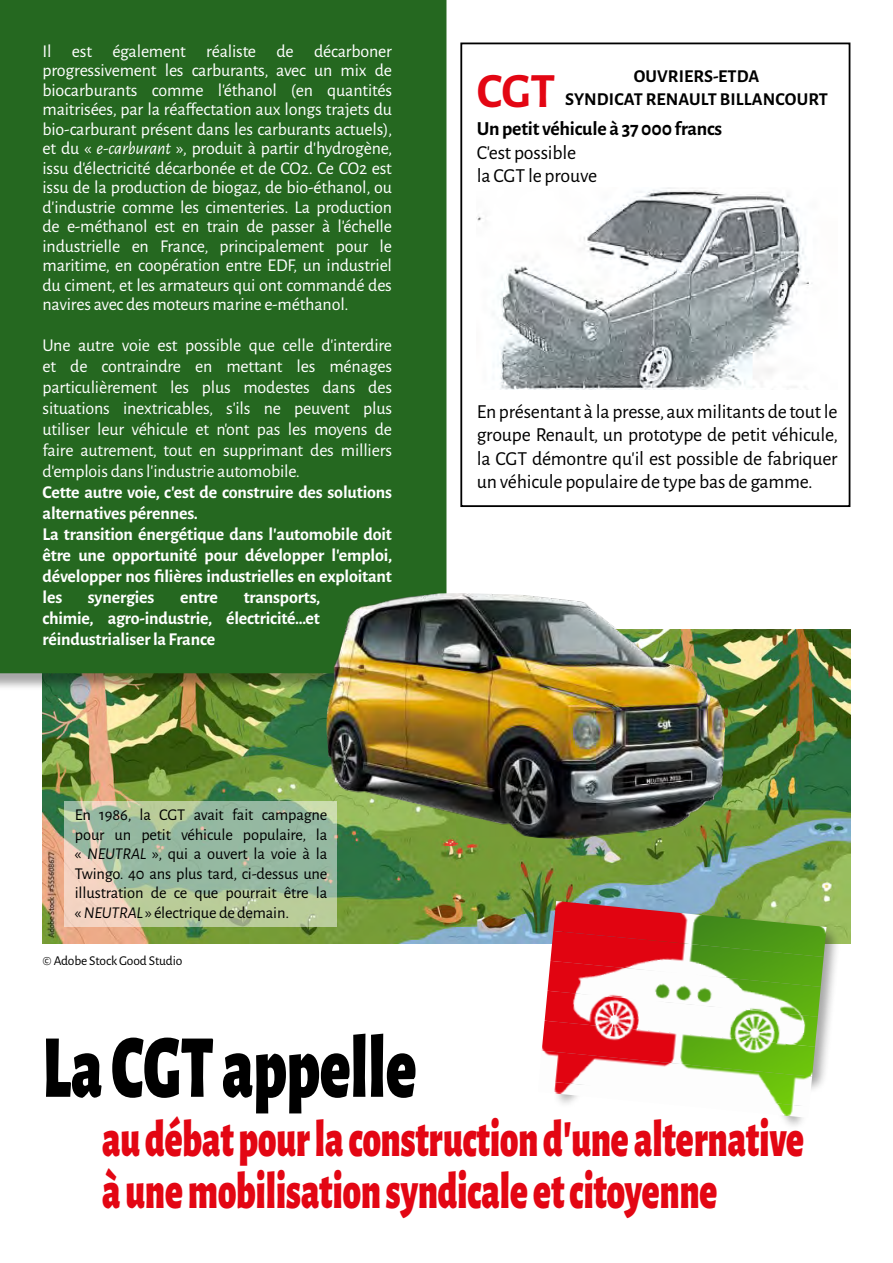
<style>
.page{position:relative;width:893px;height:1263px;background:#fff}
.page>*{position:absolute;margin:0;border:0;box-sizing:border-box;transform-origin:0 0}
.t1{font:900 90px "Alegreya Sans";color:#000;scale:.7 1}
.t2{font:900 52.5px/52.1px "Alegreya Sans";color:#e30613;scale:.7 1}
.t3{font:700 49.35px "Alegreya Sans";color:#e30613}
.t4{font:19.95px/23.5px "Alegreya Sans";letter-spacing:-.01em;color:#000}
.t5{font:700 19.95px "Alegreya Sans";letter-spacing:-.01em;color:#000}
.t6{font:700 18.15px/23.5px "Alegreya Sans";letter-spacing:.005em;color:#000;text-align:center}
.t7{font:18px/19.5px "Alegreya Sans";letter-spacing:-.01em;color:#fff;text-align:justify}
.t8{font:700 18px/21px "Alegreya Sans";letter-spacing:-.01em;color:#fff}
.t9{font:16.5px/19.5px "Alegreya Sans";letter-spacing:-.01em;color:#000;text-align:justify}
.t10{font:13.5px "Alegreya Sans";letter-spacing:-.01em;color:#000}
.s1{font-style:italic}
</style>
<div class="page">
<img style="left:43px;top:629px;width:807px;height:315px">
<svg style="left:65px;top:801px;width:272px;height:126px;background:#acc1a3"></svg>
<div style="left:0;top:0;width:446px;height:673px;background:#256820"></div>
<img style="left:327px;top:593px;width:399px;height:247px">
<img style="left:477px;top:188px;width:335px;height:201px">
<div style="left:460px;top:43px;width:390px;height:464px;border:2px solid #000"></div>
<div style="left:540px;top:899px;width:301px;height:232px;background:#000;opacity:.35"></div>
<img style="left:553px;top:901px;width:273px;height:56px">
<img style="left:550px;top:931px;width:274px;height:56px">
<img style="left:547px;top:961px;width:274px;height:56px">
<img style="left:545px;top:991px;width:273px;height:56px">
<img style="left:542px;top:1021px;width:273px;height:56px">
<img style="left:540px;top:1050px;width:272px;height:56px">
<img style="left:540px;top:1080px;width:269px;height:38px">
<p class="t7" style="left:43px;top:41px;width:351px">Il est également réaliste de décarboner progressivement les carburants, avec un mix de biocarburants comme l’éthanol (en quantités maitrisées, par la réaffectation aux longs trajets du bio-carburant présent dans les carburants actuels), et du « <span class="s1">e-carburant</span> », produit à partir d’hydrogène, issu d’électricité décarbonée et de CO2. Ce CO2 est issu de la production de biogaz, de bio-éthanol, ou d’industrie comme les cimenteries. La production de e-méthanol est en train de passer à l’échelle industrielle en France, principalement pour le maritime, en coopération entre EDF, un industriel du ciment, et les armateurs qui ont commandé des navires avec des moteurs marine e-méthanol.</p>
<p class="t7" style="left:43px;top:334px;width:351px;line-height:21px">Une autre voie est possible que celle d’interdire et de contraindre en mettant les ménages particulièrement les plus modestes dans des situations inextricables, s’ils ne peuvent plus utiliser leur véhicule et n’ont pas les moyens de faire autrement, tout en supprimant des milliers d’emplois dans l’industrie automobile.</p>
<p class="t8" style="left:43px;top:480px;width:351px">Cette autre voie, c’est de construire des solutions alternatives pérennes.<br>La transition énergétique dans l’automobile doit être une opportunité pour développer l’emploi, développer nos filières industrielles en exploitant les</p>
<p class="t8" style="left:88px;top:585px;width:68px">synergies</p>
<p class="t8" style="left:180px;top:585px;width:39px">entre</p>
<p class="t8" style="left:43px;top:585px;width:279px;text-align:justify;text-indent:201px">transports, chimie, agro-industrie, électricité…et réindustrialiser la France</p>
<p class="t9" style="left:75px;top:804px;width:254px">En 1986, la CGT avait fait campagne pour un petit véhicule populaire, la « <span class="s1">NEUTRAL</span> », qui a ouvert la voie à la Twingo. 40 ans plus tard, ci-dessus une illustration de ce que pourrait être la « <span class="s1">NEUTRAL</span> » électrique de demain.</p>
<p class="t10" style="left:43px;top:952px;width:141px">© Adobe Stock Good Studio</p>
<h3 class="t3" style="left:477px;top:55px;width:80px">CGT</h3>
<p class="t6" style="left:565px;top:63px;width:264px">OUVRIERS-ETDA<br>SYNDICAT RENAULT BILLANCOURT</p>
<p class="t5" style="left:477px;top:114px;width:247px">Un petit véhicule à 37 000 francs</p>
<p class="t4" style="left:477px;top:140px;width:122px">C’est possible<br>la CGT le prouve</p>
<p class="t4" style="left:477px;top:399px;width:363px;text-align:justify">En présentant à la presse, aux militants de tout le groupe Renault, un prototype de petit véhicule, la CGT démontre qu’il est possible de fabriquer un véhicule populaire de type bas de gamme.</p>
<h1 class="t1" style="left:43px;top:996px;width:536px">La CGT appelle</h1>
<h2 class="t2" style="left:102px;top:1108px;width:1005px">au débat pour la construction d’une alternative à une mobilisation syndicale et citoyenne</h2>
</div>
